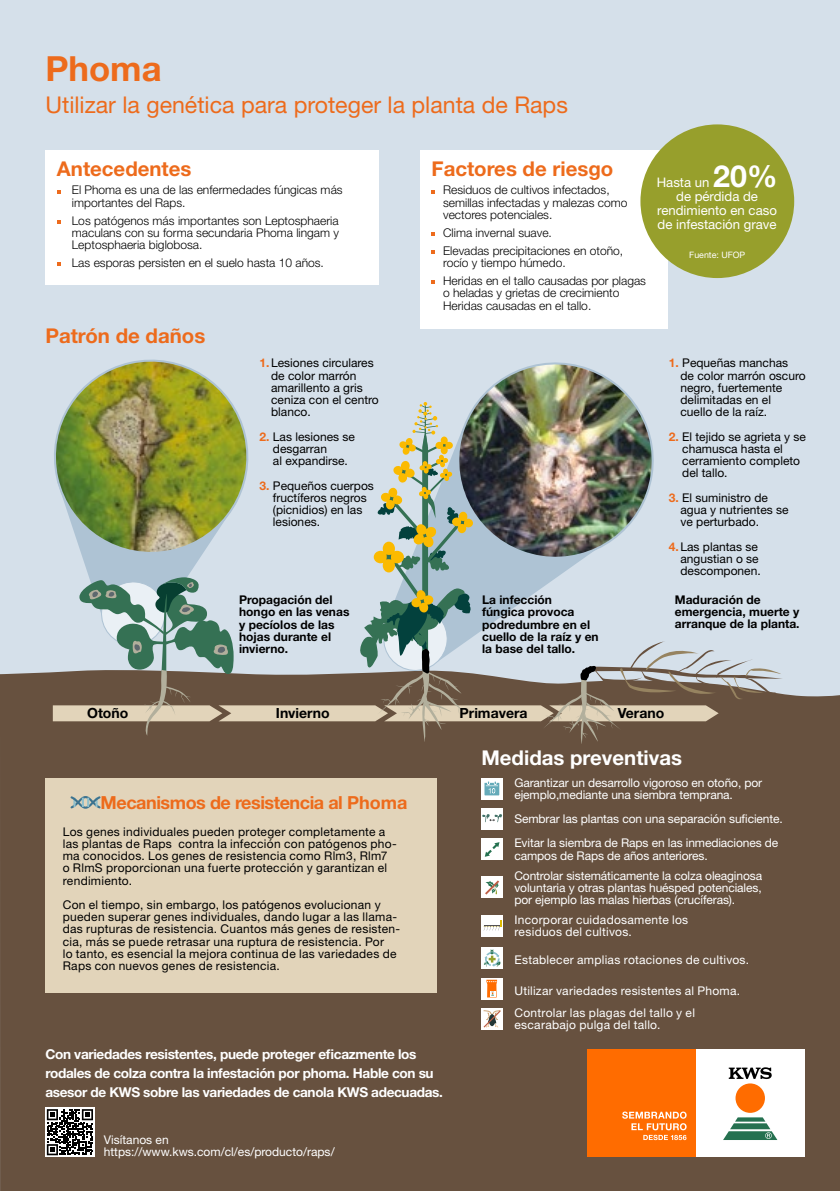
<style>
.page{position:relative;width:840px;height:1191px;background:#fff}
.page>*{position:absolute;margin:0;border:0;box-sizing:border-box;transform-origin:0 0}
.t1{font:700 34.6px "Helvetica Neue LT Std";color:#ed6b1c}
.t2{font:700 30.4px "Helvetica Neue LT Std";color:#fff}
.t3{font:23.2px "Helvetica Neue LT Std";color:#ed6b1c}
.t4{font:700 20.4px "Helvetica Neue LT Std";color:#ed6b1c}
.t5{font:700 20.4px "Helvetica Neue LT Std";color:#fff}
.t6{font:700 18px "Helvetica Neue LT Std";letter-spacing:-.025em;color:#ed6b1c}
.t7{font:700 14px "Helvetica Neue LT Std";color:#000}
.t8{font:700 13.6px/19px "Helvetica Neue LT Std";letter-spacing:-.025em;color:#fff}
.t9{font:13.2px/14px "Helvetica Neue LT Std";color:#fff;text-align:center}
.t10{font:12px/12.2px "Helvetica Neue LT Std";letter-spacing:.02em;color:#000}
.t11{font:300 12px/12.2px "Helvetica Neue LT Std";color:#000}
.t12{font:12px/12.2px "Helvetica Neue LT Std";color:#000}
.t13{font:12px/12.2px "Helvetica Neue LT Std";letter-spacing:-.01em;color:#fff}
.t14{font:700 12px/12.2px "Helvetica Neue LT Std";color:#000}
.t15{font:12px/12.2px "Helvetica Neue LT Std";letter-spacing:.02em;color:#fff}
.t16{font:12px "Helvetica Neue LT Std";letter-spacing:.025em;color:#fff}
.t17{font:8.8px "Helvetica Neue LT Std";color:#fff}
.s1{font-weight:700;color:#ed6b1c}
</style>
<div class="page">
<div style="left:0;top:0;width:839px;height:1191px;background:#d5e0ea"></div>
<div style="left:0;top:672px;width:839px;height:519px;background:#67513f"></div>
<img style="left:71px;top:359px;width:160px;height:43px">
<img style="left:477px;top:362px;width:157px;height:40px">
<img style="left:53px;top:402px;width:729px;height:342px">
<div style="left:45px;top:778px;width:392px;height:214px;background:#e2d4ba"></div>
<div style="left:420px;top:150px;width:247px;height:178px;background:#fff"></div>
<svg style="left:431px;top:190px;width:4px;height:3px"></svg>
<svg style="left:431px;top:232px;width:4px;height:4px"></svg>
<svg style="left:431px;top:250px;width:4px;height:4px"></svg>
<svg style="left:431px;top:281px;width:4px;height:3px"></svg>
<div style="left:481px;top:838px;width:21px;height:22px;background:#fff"></div>
<svg style="left:485px;top:842px;width:14px;height:14px"></svg>
<div style="left:481px;top:914px;width:21px;height:22px;background:#fff"></div>
<svg style="left:483px;top:920px;width:18px;height:10px"></svg>
<div style="left:481px;top:947px;width:21px;height:22px;background:#fff"></div>
<svg style="left:483px;top:949px;width:17px;height:17px"></svg>
<div style="left:481px;top:876px;width:21px;height:22px;background:#fff"></div>
<svg style="left:485px;top:880px;width:14px;height:14px"></svg>
<div style="left:481px;top:808px;width:21px;height:21px;background:#fff"></div>
<div style="left:481px;top:978px;width:21px;height:21px;background:#fff"></div>
<svg style="left:486px;top:979px;width:11px;height:18px"></svg>
<div style="left:481px;top:1008px;width:21px;height:21px;background:#fff"></div>
<svg style="left:483px;top:1010px;width:17px;height:17px"></svg>
<div style="left:45px;top:150px;width:333px;height:135px;background:#fff"></div>
<svg style="left:57px;top:220px;width:3px;height:4px"></svg>
<svg style="left:481px;top:778px;width:21px;height:21px"></svg>
<svg style="left:484px;top:781px;width:15px;height:14px"></svg>
<div style="left:640px;top:124px;width:153px;height:154px;background:#979f2c;border-radius:50%"></div>
<svg style="left:482px;top:814px;width:20px;height:8px"></svg>
<div style="left:695px;top:1049px;width:109px;height:108px;background:#fff"></div>
<svg style="left:723px;top:1117px;width:54px;height:23px"></svg>
<div style="left:735px;top:1083px;width:29px;height:29px;background:#ff6c00;border-radius:50%"></div>
<svg style="left:728px;top:1067px;width:43px;height:12px"></svg>
<div style="left:587px;top:1049px;width:108px;height:108px;background:#ff6c00"></div>
<svg style="left:622px;top:1111px;width:64px;height:29px"></svg>
<svg style="left:70px;top:796px;width:31px;height:12px"></svg>
<svg style="left:45px;top:1107px;width:49px;height:49px"></svg>
<svg style="left:47px;top:1109px;width:46px;height:46px;background:#5f5f5f"></svg>
<h1 class="t1" style="left:45px;top:48px;width:118px">Phoma</h1>
<h3 class="t3" style="left:45px;top:91px;width:523px">Utilizar la genética para proteger la planta de Raps</h3>
<h3 class="t4" style="left:57px;top:156px;width:136px">Antecedentes</h3>
<p class="t11" style="left:72px;top:184px;width:272px">El Phoma es una de las enfermedades fúngicas más importantes del Raps.</p>
<p class="t11" style="left:72px;top:214px;width:268px;text-align:justify">Los patógenos más importantes son Leptosphaeria maculans con su forma secundaria Phoma lingam y Leptosphaeria biglobosa.</p>
<p class="t11" style="left:72px;top:256px;width:253px">Las esporas persisten en el suelo hasta 10 años.</p>
<h3 class="t4" style="left:45px;top:323px;width:161px">Patrón de daños</h3>
<p class="t12" style="left:271px;top:357px;width:109px;text-indent:-12px"><span class="s1">1.</span>Lesiones circulares de color marrón amarillento a gris ceniza con el centro blanco.</p>
<p class="t12" style="left:273px;top:430px;width:84px;text-indent:-13px"><span class="s1">2.</span> Las lesiones se desgarran<br>al expandirse.</p>
<p class="t12" style="left:273px;top:479px;width:102px;text-indent:-13px"><span class="s1">3.</span> Pequeños cuerpos fructíferos negros (picnidios) en las lesiones.</p>
<h3 class="t4" style="left:431px;top:156px;width:183px">Factores de riesgo</h3>
<p class="t11" style="left:443px;top:184px;width:186px">Residuos de cultivos infectados, semillas infectadas y malezas como vectores potenciales.</p>
<p class="t11" style="left:443px;top:223px;width:181px;line-height:18px">Clima invernal suave.<br>Elevadas precipitaciones en otoño,</p>
<p class="t11" style="left:443px;top:254px;width:204px;line-height:18px">rocío y tiempo húmedo.<br>Heridas en el tallo causadas por plagas</p>
<p class="t11" style="left:443px;top:287px;width:178px">o heladas y grietas de crecimiento<br>Heridas causadas en el tallo.</p>
<p class="t14" style="left:239px;top:593px;width:112px">Propagación del hongo en las venas y pecíolos de las hojas durante el invierno.</p>
<p class="t14" style="left:482px;top:593px;width:118px">La infección<br>fúngica provoca podredumbre en el cuello de la raíz y en la base del tallo.</p>
<h2 class="t2" style="left:712px;top:157px;width:66px">20%</h2>
<p class="t9" style="left:657px;top:189px;width:121px">de pérdida de rendimiento en caso de infestación grave</p>
<p class="t17" style="left:689px;top:249px;width:57px">Fuente: UFOP</p>
<p class="t9" style="left:656px;top:175px;width:54px">Hasta un</p>
<p class="t12" style="left:680px;top:357px;width:127px;text-indent:-12px"><span class="s1">1.</span> Pequeñas manchas<br>de color marrón oscuro negro, fuertemente delimitadas en el cuello de la raíz.</p>
<p class="t12" style="left:681px;top:430px;width:125px;text-indent:-13px"><span class="s1">2.</span> El tejido se agrieta y se chamusca hasta el cerramiento completo del tallo.</p>
<p class="t12" style="left:680px;top:491px;width:110px;text-indent:-12px"><span class="s1">3.</span> El suministro de agua y nutrientes se ve perturbado.</p>
<p class="t12" style="left:680px;top:540px;width:82px;text-indent:-12px"><span class="s1">4.</span>Las plantas se angustian o se descomponen.</p>
<p class="t14" style="left:674px;top:593px;width:126px">Maduración de emergencia, muerte y arranque de la planta.</p>
<p class="t7" style="left:87px;top:704px;width:43px">Otoño</p>
<p class="t7" style="left:276px;top:704px;width:55px">Invierno</p>
<h3 class="t6" style="left:100px;top:791px;width:308px">Mecanismos de resistencia al Phoma</h3>
<p class="t10" style="left:63px;top:825px;width:335px">Los genes individuales pueden proteger completamente a las plantas de Raps contra la infección con patógenos pho&shy;ma conocidos. Los genes de resistencia como Rlm3, Rlm7 o RlmS proporcionan una fuerte protección y garantizan el rendimiento.</p>
<p class="t10" style="left:63px;top:898px;width:339px">Con el tiempo, sin embargo, los patógenos evolucionan y pueden superar genes individuales, dando lugar a las llama&shy;das rupturas de resistencia. Cuantos más genes de resisten&shy;cia, más se puede retrasar una ruptura de resistencia. Por<br>lo tanto, es esencial la mejora continua de las variedades de Raps con nuevos genes de resistencia.</p>
<p class="t8" style="left:45px;top:1044px;width:399px">Con variedades resistentes, puede proteger eficazmente los rodales de colza contra la infestación por phoma. Hable con su asesor de KWS sobre las variedades de canola KWS adecuadas.</p>
<p class="t13" style="left:104px;top:1133px;width:232px">Visítanos en https://www.kws.com/cl/es/producto/raps/</p>
<p class="t7" style="left:459px;top:704px;width:69px">Primavera</p>
<p class="t7" style="left:617px;top:704px;width:48px">Verano</p>
<h3 class="t5" style="left:481px;top:745px;width:202px">Medidas preventivas</h3>
<p class="t13" style="left:514px;top:776px;width:249px">Garantizar un desarrollo vigoroso en otoño, por ejemplo,mediante una siembra temprana.</p>
<p class="t13" style="left:514px;top:812px;width:270px">Sembrar las plantas con una separación suficiente.</p>
<p class="t13" style="left:514px;top:836px;width:265px">Evitar la siembra de Raps en las inmediaciones de campos de Raps de años anteriores.</p>
<p class="t13" style="left:514px;top:869px;width:249px;text-align:justify">Controlar sistemáticamente la colza oleaginosa voluntaria y otras plantas huésped potenciales, por ejemplo las malas hierbas (crucíferas).</p>
<p class="t15" style="left:514px;top:913px;width:175px">Incorporar cuidadosamente los residuos del cultivos.</p>
<p class="t15" style="left:514px;top:953px;width:236px">Establecer amplias rotaciones de cultivos.</p>
<p class="t15" style="left:514px;top:978px;width:227px;line-height:22.6px">Utilizar variedades resistentes al Phoma.<br>Controlar las plagas del tallo y el</p>
<p class="t16" style="left:514px;top:1018px;width:147px">escarabajo pulga del tallo.</p>
</div>
